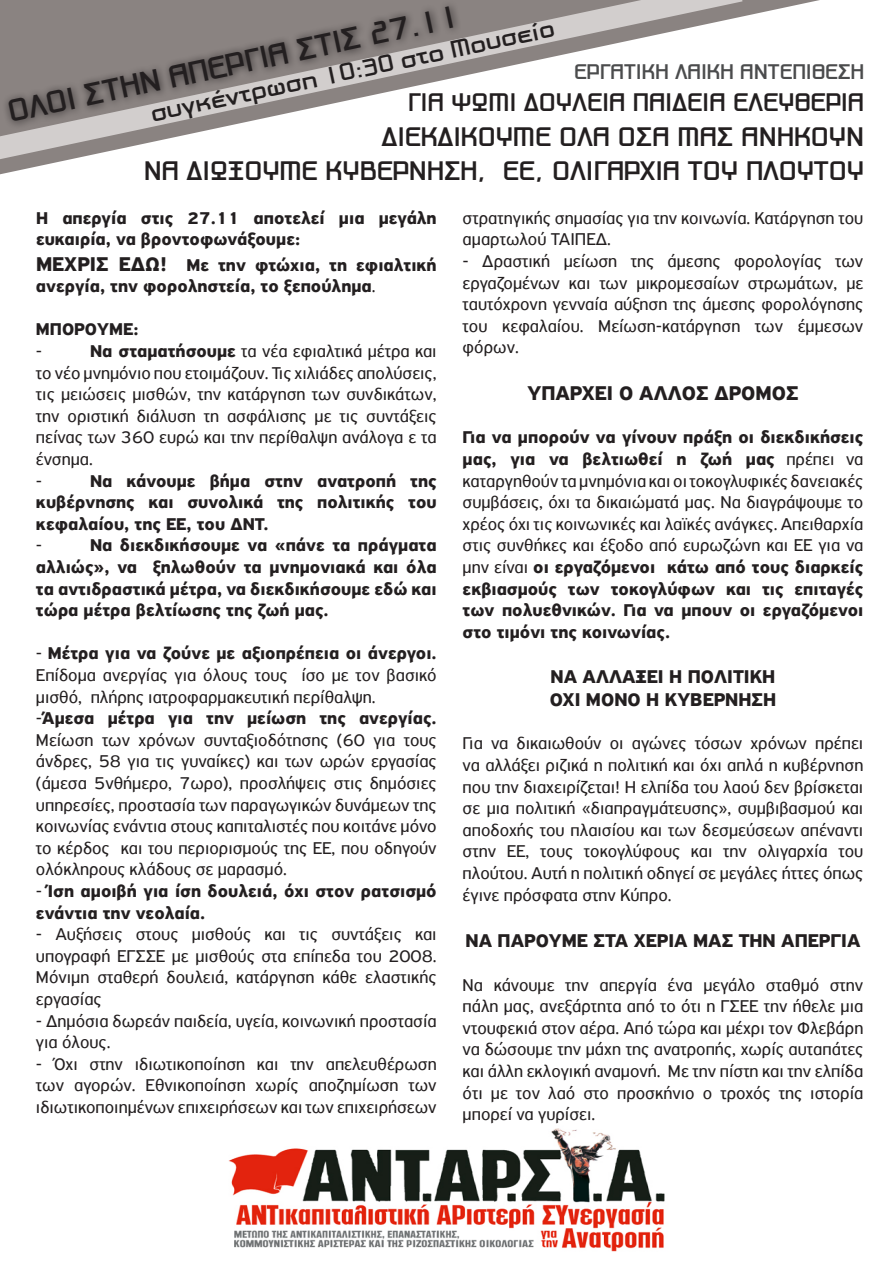
<style>
.page{position:relative;width:893px;height:1263px;background:#fff}
.page>*{position:absolute;margin:0;border:0;box-sizing:border-box;transform-origin:0 0}
.t1{font:700 33px "PF Haus Square Pro";color:#231f20}
.t2{font:700 28.5px/34.2px "PF Haus Square Pro";color:#231f20;text-align:right}
.t3{font:700 27px "PF Haus Square Pro";color:#231f20}
.t4{font:700 25.5px "PF Haus Square Pro";color:#231f20}
.t5{font:700 22.5px "PF Haus Square Pro";color:#4b4c4d}
.t6{font:700 21px "PF Highway Sans Pro";color:#231f20}
.t7{font:700 19.5px/23.4px "PF Highway Sans Pro";color:#231f20}
.t8{font:18px/21.6px "PF Highway Sans Pro";color:#231f20;text-align:justify}
.t9{font:700 18px/21.6px "PF Highway Sans Pro";color:#231f20}
.s1{font-size:21px}
.s2{font-weight:400}
.s3{font-weight:700}
</style>
<div class="page">
<img style="left:228px;top:1128px;width:437px;height:124px">
<svg style="left:0;top:0;width:820px;height:174px"></svg>
<svg style="left:0;top:0;width:742px;height:159px"></svg>
<h1 class="t1" style="left:4px;top:93px;width:462px;rotate:-12deg">ΟΛΟΙ ΣΤΗΝ ΑΠΕΡΓΙΑ ΣΤΙΣ 27.11</h1>
<h3 class="t4" style="left:148px;top:99px;width:414px;rotate:-12deg">συγκέντρωση 10:30 στο Μουσείο</h3>
<p class="t5" style="left:574px;top:59px;width:291px">ΕΡΓΑΤΙΚΗ ΛΑΙΚΗ ΑΝΤΕΠΙΘΕΣΗ</p>
<h3 class="t3" style="left:407px;top:87px;width:458px">ΓΙΑ ΨΩΜΙ ΔΟΥΛΕΙΑ ΠΑΙΔΕΙΑ ΕΛΕΥΘΕΡΙΑ</h3>
<h2 class="t2" style="left:144px;top:119px;width:722px">ΔΙΕΚΔΙΚΟΥΜΕ ΟΛΑ ΟΣΑ ΜΑΣ ΑΝΗΚΟΥΝ<br>ΝΑ ΔΙΩΞΟΥΜΕ ΚΥΒΕΡΝΗΣΗ, ΕΕ, ΟΛΙΓΑΡΧΙΑ ΤΟΥ ΠΛΟΥΤΟΥ</h2>
<p class="t9" style="left:36px;top:208px;width:402px">Η απεργία στις 27.11 αποτελεί μια μεγάλη ευκαιρία, να βροντοφωνάξουμε:</p>
<p class="t9" style="left:36px;top:254px;width:402px"><span class="s1">ΜΕΧΡΙΣ ΕΔΩ!</span> Με την φτώχια, τη εφιαλτική ανεργία, την φοροληστεία, το ξεπούλημα<span class="s2">.</span></p>
<p class="t9" style="left:36px;top:319px;width:104px">ΜΠΟΡΟΥΜΕ:</p>
<p class="t8" style="left:36px;top:340px;width:8px">-</p>
<p class="t8" style="left:463px;top:207px;width:402px">στρατηγικής σημασίας για την κοινωνία. Κατάργηση του αμαρτωλού ΤΑΙΠΕΔ.</p>
<p class="t8" style="left:463px;top:250px;width:402px">- Δραστική μείωση της άμεσης φορολογίας των εργαζομένων και των μικρομεσαίων στρωμάτων, με ταυτόχρονη γενναία αύξηση της άμεσης φορολόγησης του κεφαλαίου. Μείωση-κατάργηση των έμμεσων φόρων.</p>
<p class="t6" style="left:527px;top:381px;width:272px">ΥΠΑΡΧΕΙ Ο ΑΛΛΟΣ ΔΡΟΜΟΣ</p>
<p class="t8" style="left:463px;top:427px;width:402px"><span class="s3">Για να μπορούν να γίνουν πράξη οι διεκδικήσεις μας, για να βελτιωθεί η ζωή μας</span> πρέπει να καταργηθούν τα μνημόνια και οι τοκογλυφικές δανειακές συμβάσεις, όχι τα δικαιώματά μας. Να διαγράψουμε το χρέος όχι τις κοινωνικές και λαϊκές ανάγκες. Απειθαρχία στις συνθήκες και έξοδο από ευρωζώνη και ΕΕ για να μην είναι <span class="s3">οι εργαζόμενοι κάτω από τους διαρκείς εκβιασμούς των τοκογλύφων και τις επιταγές των πολυεθνικών. Για να μπουν οι εργαζόμενοι στο τιμόνι της κοινωνίας.</span></p>
<p class="t7" style="left:550px;top:665px;width:228px">ΝΑ ΑΛΛΑΞΕΙ Η ΠΟΛΙΤΙΚΗ<br>ΟΧΙ ΜΟΝΟ Η ΚΥΒΕΡΝΗΣΗ</p>
<p class="t8" style="left:463px;top:733px;width:402px">Για να δικαιωθούν οι αγώνες τόσων χρόνων πρέπει να αλλάξει ριζικά η πολιτική και όχι απλά η κυβέρνηση που την διαχειρίζεται! Η ελπίδα του λαού δεν βρίσκεται σε μια πολιτική «διαπραγμάτευσης», συμβιβασμού και αποδοχής του πλαισίου και των δεσμεύσεων απέναντι στην ΕΕ, τους τοκογλύφους και την ολιγαρχία του πλούτου. Αυτή η πολιτική οδηγεί σε μεγάλες ήττες όπως έγινε πρόσφατα στην Κύπρο.</p>
<p class="t7" style="left:466px;top:930px;width:396px">ΝΑ ΠΑΡΟΥΜΕ ΣΤΑ ΧΕΡΙΑ ΜΑΣ ΤΗΝ ΑΠΕΡΓΙΑ</p>
<p class="t8" style="left:463px;top:974px;width:402px">Να κάνουμε την απεργία ένα μεγάλο σταθμό στην πάλη μας, ανεξάρτητα από το ότι η ΓΣΕΕ την ήθελε μια ντουφεκιά στον αέρα. Από τώρα και μέχρι τον Φλεβάρη να δώσουμε την μάχη της ανατροπής, χωρίς αυταπάτες και άλλη εκλογική αναμονή. Με την πίστη και την ελπίδα ότι με τον λαό στο προσκήνιο ο τροχός της ιστορία μπορεί να γυρίσει.</p>
<p class="t8" style="left:36px;top:340px;width:402px;text-align:left;text-indent:54px"><span class="s3">Να σταματήσουμε</span> τα νέα εφιαλτικά μέτρα και το νέο μνημόνιο που ετοιμάζουν. Τις χιλιάδες απολύσεις, τις μειώσεις μισθών, την κατάργηση των συνδικάτων, την οριστική διάλυση τη ασφάλισης με τις συντάξεις πείνας των 360 ευρώ και την περίθαλψη ανάλογα ε τα ένσημα.<br>-</p>
<p class="t9" style="left:36px;top:470px;width:402px;text-align:justify;text-indent:54px">Να κάνουμε βήμα στην ανατροπή της κυβέρνησης και συνολικά της πολιτικής του κεφαλαίου, της ΕΕ, του ΔΝΤ.</p>
<p class="t8" style="left:36px;top:535px;width:8px">-</p>
<p class="t9" style="left:36px;top:535px;width:402px;text-align:justify;text-indent:54px">Να διεκδικήσουμε να «πάνε τα πράγματα αλλιώς», να ξηλωθούν τα μνημονιακά και όλα τα αντιδραστικά μέτρα, να διεκδικήσουμε εδώ και τώρα μέτρα βελτίωσης της ζωή μας.</p>
<p class="t8" style="left:36px;top:643px;width:402px;text-align:left">- <span class="s3">Μέτρα για να ζούνε με αξιοπρέπεια οι άνεργοι.<br></span>Επίδομα ανεργίας για όλους τους ίσο με τον βασικό μισθό, πλήρης ιατροφαρμακευτική περίθαλψη. -<span class="s3">Άμεσα μέτρα για την μείωση της ανεργίας.<br></span>Μείωση των χρόνων συνταξιοδότησης (60 για τους άνδρες, 58 για τις γυναίκες) και των ωρών εργασίας (άμεσα 5νθήμερο, 7ωρο), προσλήψεις στις δημόσιες υπηρεσίες, προστασία των παραγωγικών δυνάμεων της κοινωνίας ενάντια στους καπιταλιστές που κοιτάνε μόνο το κέρδος και του περιορισμούς της ΕΕ, που οδηγούν ολόκληρους κλάδους σε μαρασμό.</p>
<p class="t9" style="left:36px;top:881px;width:402px"><span class="s2">-</span> Ίση αμοιβή για ίση δουλειά, όχι στον ρατσισμό ενάντια την νεολαία.</p>
<p class="t8" style="left:36px;top:923px;width:402px">- Αυξήσεις στους μισθούς και τις συντάξεις και υπογραφή ΕΓΣΣΕ με μισθούς στα επίπεδα του 2008.<br>Μόνιμη σταθερή δουλειά, κατάργηση κάθε ελαστικής εργασίας</p>
<p class="t8" style="left:36px;top:1010px;width:402px">- Δημόσια δωρεάν παιδεία, υγεία, κοινωνική προστασία για όλους.</p>
<p class="t8" style="left:36px;top:1053px;width:402px">- Όχι στην ιδιωτικοποίηση και την απελευθέρωση των αγορών. Εθνικοποίηση χωρίς αποζημίωση των ιδιωτικοποιημένων επιχειρήσεων και των επιχειρήσεων</p>
</div>
